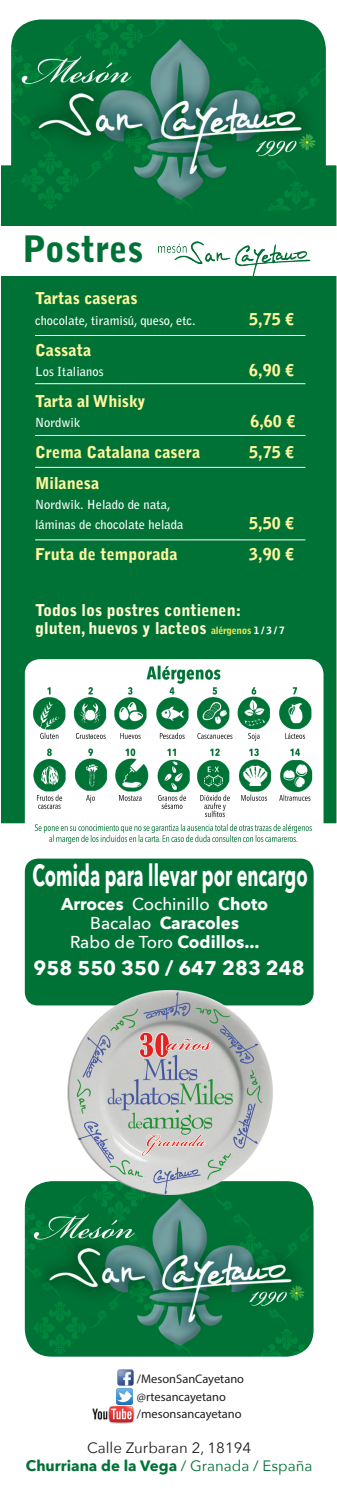
<style>
.page{position:relative;width:337px;height:1489px;background:#fff}
.page>*{position:absolute;margin:0;border:0;box-sizing:border-box;transform-origin:0 0}
.t1{font:900 36.25px "Bell Gothic Std";color:#007236}
.basker_cursi{font:700 30px "Avenir Next";color:#fff;scale:.6 1}
.t2{font:700 20px "Avenir Next";color:#fff}
.ingles{font:700 17.25px "Avenir Next";color:#fff}
.español{font:900 16.25px "Bell Gothic Std";color:#fff79e}
.español-2{font:900 16.25px/17.5px "Bell Gothic Std";color:#fffbce}
.t3{font:700 15px "Avenir Next";color:#007236}
.t4{font:15px "Avenir Next";color:#231f20}
.español-3{font:700 12.5px/20.2px "Bell Gothic Std";color:#fff}
.t5{font:12.38px "Myriad Pro";color:#231f20}
.s1{font-size:10px;color:#e0e454}
.s2{font-size:10px;color:#fff}
.s3{font-weight:500}
.s4{font-weight:400}
</style>
<div class="page">
<div style="left:0;top:165px;width:337px;height:658px;background:#007236"></div>
<div style="left:23px;top:856px;width:292px;height:151px;background:#007236;border-radius:15px"></div>
<div style="left:21px;top:854px;width:296px;height:155px;border:4px solid #fff;border-radius:15px"></div>
<div style="left:0;top:227px;width:337px;height:49px;background:#fff"></div>
<img style="left:158px;top:241px;width:153px;height:35px">
<img style="left:25px;top:659px;width:298px;height:186px">
<img style="left:25px;top:1181px;width:288px;height:175px">
<img style="left:68px;top:990px;width:204px;height:204px">
<img style="left:11px;top:19px;width:314px;height:192px">
<hr style="left:35px;top:335px;width:270px;height:1px;background:#fff">
<hr style="left:35px;top:383px;width:270px;height:1px;background:#fff">
<hr style="left:35px;top:435px;width:270px;height:1px;background:#fff">
<hr style="left:35px;top:467px;width:270px;height:1px;background:#fff">
<hr style="left:35px;top:539px;width:270px;height:1px;background:#fff">
<img style="left:117px;top:1369px;width:17px;height:17px">
<img style="left:117px;top:1388px;width:16px;height:15px">
<img style="left:92px;top:1403px;width:43px;height:21px">
<p class="t1" style="left:22px;top:228px;width:123px">Postres</p>
<p class="español" style="left:35px;top:289px;width:104px">Tartas caseras</p>
<p class="español-3" style="left:35px;top:310px;width:162px">chocolate, tiramisú, queso, etc.</p>
<p class="español" style="left:249px;top:309px;width:47px">5,75 €</p>
<p class="español" style="left:35px;top:340px;width:57px">Cassata</p>
<p class="español-3" style="left:35px;top:361px;width:70px">Los Italianos</p>
<p class="español" style="left:249px;top:360px;width:47px">6,90 €</p>
<p class="español" style="left:35px;top:391px;width:112px">Tarta al Whisky</p>
<p class="español-3" style="left:35px;top:412px;width:47px">Nordwik</p>
<p class="español" style="left:250px;top:411px;width:47px">6,60 €</p>
<p class="español" style="left:35px;top:442px;width:167px">Crema Catalana casera</p>
<p class="español" style="left:249px;top:442px;width:47px">5,75 €</p>
<p class="español" style="left:35px;top:473px;width:66px">Milanesa</p>
<p class="español-3" style="left:35px;top:494px;width:150px">Nordwik. Helado de nata, láminas de chocolate helada</p>
<p class="español" style="left:249px;top:514px;width:47px">5,50 €</p>
<p class="español" style="left:35px;top:545px;width:144px">Fruta de temporada</p>
<p class="español" style="left:249px;top:545px;width:47px">3,90 €</p>
<p class="español-2" style="left:35px;top:602px;width:251px">Todos los postres contienen: gluten, huevos y lacteos <span class="s1">alérgenos</span> <span class="s2">1 / 3 / 7</span></p>
<p class="basker_cursi" style="left:32px;top:849px;width:460px">Comida para llevar por encargo</p>
<p class="ingles" style="left:61px;top:889px;width:208px">Arroces <span class="s3">Cochinillo</span> Choto</p>
<p class="ingles" style="left:90px;top:908px;width:150px"><span class="s3">Bacalao</span> Caracoles</p>
<p class="ingles" style="left:70px;top:927px;width:191px"><span class="s3">Rabo de Toro</span> Codillos...</p>
<p class="t2" style="left:34px;top:950px;width:272px">958 550 350 / 647 283 248</p>
<p class="t5" style="left:137px;top:1371px;width:109px">/MesonSanCayetano</p>
<p class="t5" style="left:137px;top:1388px;width:90px">@rtesancayetano</p>
<p class="t5" style="left:137px;top:1406px;width:106px">/mesonsancayetano</p>
<p class="t4" style="left:87px;top:1434px;width:165px">Calle Zurbaran 2, 18194</p>
<p class="t3" style="left:26px;top:1452px;width:288px">Churriana de la Vega <span class="s4">/ Granada / España</span></p>
</div>
